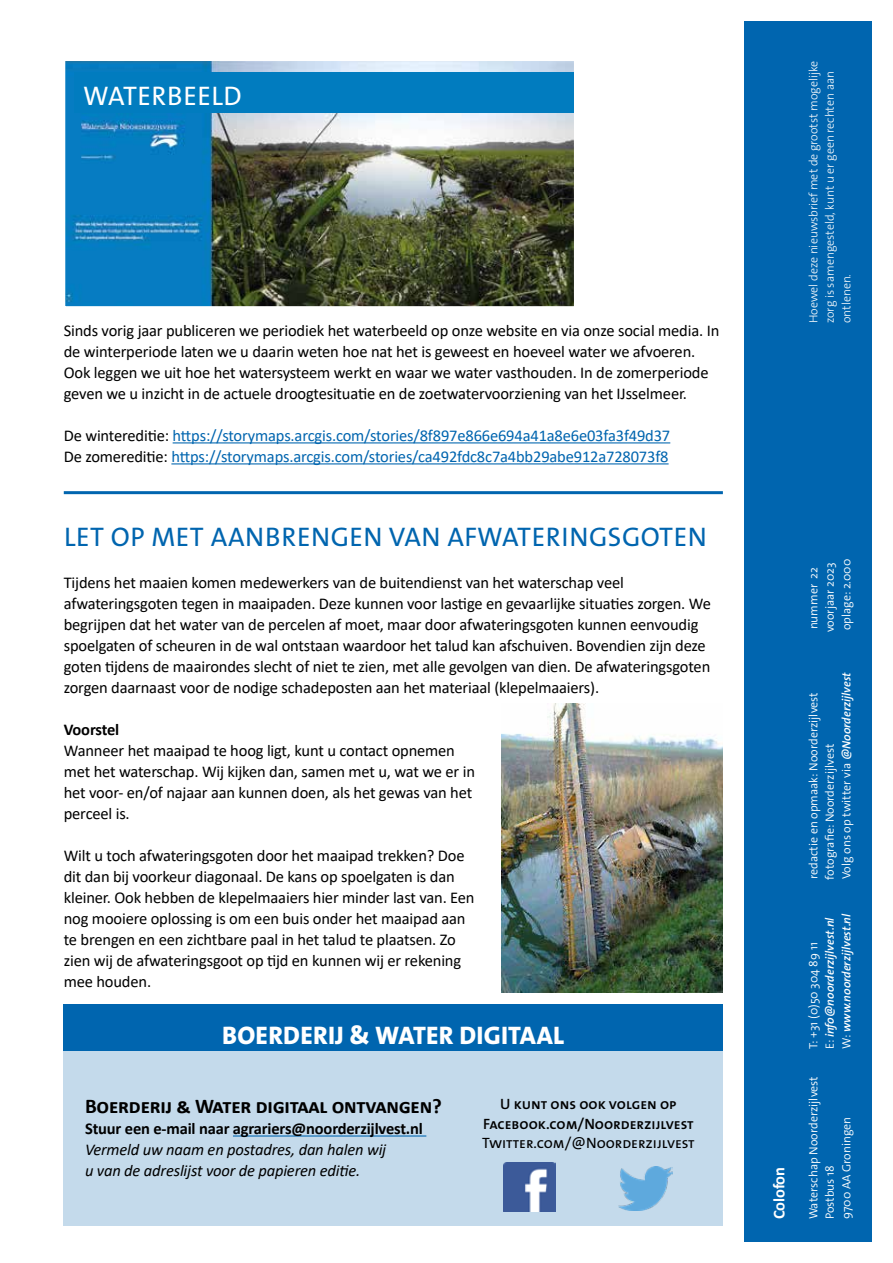
<style>
.page{position:relative;width:893px;height:1263px;background:#fff}
.page>*{position:absolute;margin:0;border:0;box-sizing:border-box;transform-origin:0 0}
.Kop_artikel{font:27px "The Sans Os F";letter-spacing:.02em;color:#0065af}
.Kop_artikel-2{font:27px "The Sans Os F";letter-spacing:.02em;color:#fff}
.t1{font:800 25.5px "The Sans Os F";letter-spacing:.01em;color:#fff}
.t2{font:700 21px "Calibri";letter-spacing:-.01em;color:#000}
.broodtekst{font:16.5px/21px "Calibri";letter-spacing:-.01em;color:#000}
.broodtekst-2{font:16.5px "Calibri";letter-spacing:-.01em;color:#0065af}
.broodtekst-3{font:italic 16.5px/21px "Calibri";letter-spacing:-.01em;color:#000}
.Alineakop{font:700 16.5px "Calibri";color:#000}
.Colofonkop{font:700 16.5px "Calibri";color:#fff}
.streamer{font:600 15px/19.5px "The Sans Os F";color:#000;text-align:center}
.streamer-2{font:15px "The Sans Os F";color:#000}
.Colofontekst{font:300 12px "The Sans Os F";color:#fff}
.Colofontekst-2{font:300 12px "The Sans Os F";color:#fff}
.Colofontekst-3{font:italic 600 12px "The Sans Os F";color:#fff}
.s1{color:#000}
.s2{font-weight:700;font-style:normal}
.s3{font-weight:600;font-style:italic}
.s4{font-weight:300;font-style:normal}
</style>
<div class="page">
<div style="left:744px;top:21px;width:128px;height:323px;background:#0065af"></div>
<div style="left:744px;top:338px;width:128px;height:904px;background:#0065af"></div>
<div style="left:64px;top:1048px;width:659px;height:178px;background:#c4daeb"></div>
<hr style="left:233px;top:1135px;width:193px;height:1px;background:#0065af">
<div style="left:64px;top:1004px;width:659px;height:47px;background:#0065af"></div>
<hr style="left:173px;top:442px;width:497px;height:1px;background:#0065af">
<hr style="left:171px;top:463px;width:498px;height:1px;background:#0065af">
<img style="left:67px;top:63px;width:505px;height:242px">
<div style="left:64px;top:60px;width:511px;height:248px;border:2px solid #fff"></div>
<hr style="left:64px;top:491px;width:659px;height:3px;background:#0065af">
<img style="left:502px;top:704px;width:221px;height:289px">
<div style="left:74px;top:72px;width:500px;height:41px;background:#017cbf"></div>
<img style="left:619px;top:1166px;width:54px;height:44px">
<img style="left:504px;top:1162px;width:51px;height:50px">
<h1 class="Kop_artikel-2" style="left:83px;top:79px;width:160px">WATERBEELD</h1>
<p class="broodtekst" style="left:64px;top:320px;width:657px">Sinds vorig jaar publiceren we periodiek het waterbeeld op onze website en via onze social media. In de winterperiode laten we u daarin weten hoe nat het is geweest en hoeveel water we afvoeren.<br>Ook leggen we uit hoe het watersysteem werkt en waar we water vasthouden. In de zomerperiode geven we u inzicht in de actuele droogtesituatie en de zoetwatervoorziening van het IJsselmeer.</p>
<p class="broodtekst-2" style="left:64px;top:424px;width:608px"><span class="s1">De wintereditie:</span> https://storymaps.arcgis.com/stories/8f897e866e694a41a8e6e03fa3f49d37</p>
<p class="broodtekst-2" style="left:64px;top:445px;width:606px"><span class="s1">De zomereditie:</span> https://storymaps.arcgis.com/stories/ca492fdc8c7a4bb29abe912a728073f8</p>
<h1 class="Kop_artikel" style="left:64px;top:520px;width:644px">LET OP MET AANBRENGEN VAN AFWATERINGSGOTEN</h1>
<p class="broodtekst" style="left:64px;top:572px;width:649px">Tijdens het maaien komen medewerkers van de buitendienst van het waterschap veel afwateringsgoten tegen in maaipaden. Deze kunnen voor lastige en gevaarlijke situaties zorgen. We begrijpen dat het water van de percelen af moet, maar door afwateringsgoten kunnen eenvoudig spoelgaten of scheuren in de wal ontstaan waardoor het talud kan afschuiven. Bovendien zijn deze goten tijdens de maairondes slecht of niet te zien, met alle gevolgen van dien. De afwateringsgoten zorgen daarnaast voor de nodige schadeposten aan het materiaal (klepelmaaiers).</p>
<h2 class="Alineakop" style="left:64px;top:718px;width:57px">Voorstel</h2>
<p class="broodtekst" style="left:64px;top:740px;width:413px">Wanneer het maaipad te hoog ligt, kunt u contact opnemen met het waterschap. Wij kijken dan, samen met u, wat we er in het voor- en/of najaar aan kunnen doen, als het gewas van het perceel is.</p>
<p class="broodtekst" style="left:64px;top:845px;width:412px">Wilt u toch afwateringsgoten door het maaipad trekken? Doe dit dan bij voorkeur diagonaal. De kans op spoelgaten is dan kleiner. Ook hebben de klepelmaaiers hier minder last van. Een nog mooiere oplossing is om een buis onder het maaipad aan te brengen en een zichtbare paal in het talud te plaatsen. Zo zien wij de afwateringsgoot op tijd en kunnen wij er rekening mee houden.</p>
<h2 class="t1" style="left:222px;top:1019px;width:343px">BOERDERIJ &amp; WATER DIGITAAL</h2>
<p class="t2" style="left:85px;top:1091px;width:358px">Boerderij &amp; Water digitaal ontvangen?</p>
<p class="broodtekst-3" style="left:85px;top:1117px;width:339px"><span class="s2">Stuur een e-mail naar agrariers@noorderzijlvest.nl<br></span>Vermeld uw naam en postadres, dan halen wij<br>u van de adreslijst voor de papieren editie.</p>
<p class="streamer" style="left:483px;top:1094px;width:212px">U kunt ons ook volgen op<br>Facebook.com/Noorderzijlvest</p>
<p class="streamer-2" style="left:482px;top:1133px;width:214px">Twitter.com/@Noorderzijlvest</p>
<p class="Colofontekst-2" style="left:806px;top:323px;width:264px;rotate:-90deg">Hoewel deze nieuwsbrief met de grootst mogelijke</p>
<p class="Colofontekst-2" style="left:822px;top:323px;width:254px;rotate:-90deg">zorg is samengesteld, kunt u er geen rechten aan</p>
<p class="Colofontekst-2" style="left:839px;top:323px;width:50px;rotate:-90deg">ontlenen.</p>
<h1 class="Colofonkop" style="left:767px;top:1219px;width:54px;rotate:-90deg">Colofon</h1>
<p class="Colofontekst" style="left:839px;top:630px;width:73px;rotate:-90deg">oplage: 2.000</p>
<p class="Colofontekst" style="left:822px;top:632px;width:71px;rotate:-90deg">voorjaar 2023</p>
<p class="Colofontekst" style="left:806px;top:629px;width:64px;rotate:-90deg">nummer 22</p>
<p class="Colofontekst" style="left:839px;top:879px;width:208px;rotate:-90deg">Volg ons op twitter via <span class="s3">@Noorderzijlvest</span></p>
<p class="Colofontekst" style="left:806px;top:879px;width:188px;rotate:-90deg">redactie en opmaak: Noorderzijlvest</p>
<p class="Colofontekst" style="left:822px;top:879px;width:137px;rotate:-90deg">fotografie: Noorderzijlvest</p>
<p class="Colofontekst-3" style="left:839px;top:1049px;width:137px;rotate:-90deg"><span class="s4">W:</span> www.noorderzijlvest.nl</p>
<p class="Colofontekst-3" style="left:822px;top:1049px;width:134px;rotate:-90deg"><span class="s4">E:</span> info@noorderzijlvest.nl</p>
<p class="Colofontekst" style="left:806px;top:1049px;width:108px;rotate:-90deg">T: +31 (0)50 304 89 11</p>
<p class="Colofontekst" style="left:806px;top:1219px;width:144px;rotate:-90deg">Waterschap Noorderzijlvest</p>
<p class="Colofontekst" style="left:839px;top:1219px;width:104px;rotate:-90deg">9700 AA Groningen</p>
<p class="Colofontekst" style="left:822px;top:1219px;width:56px;rotate:-90deg">Postbus 18</p>
</div>
